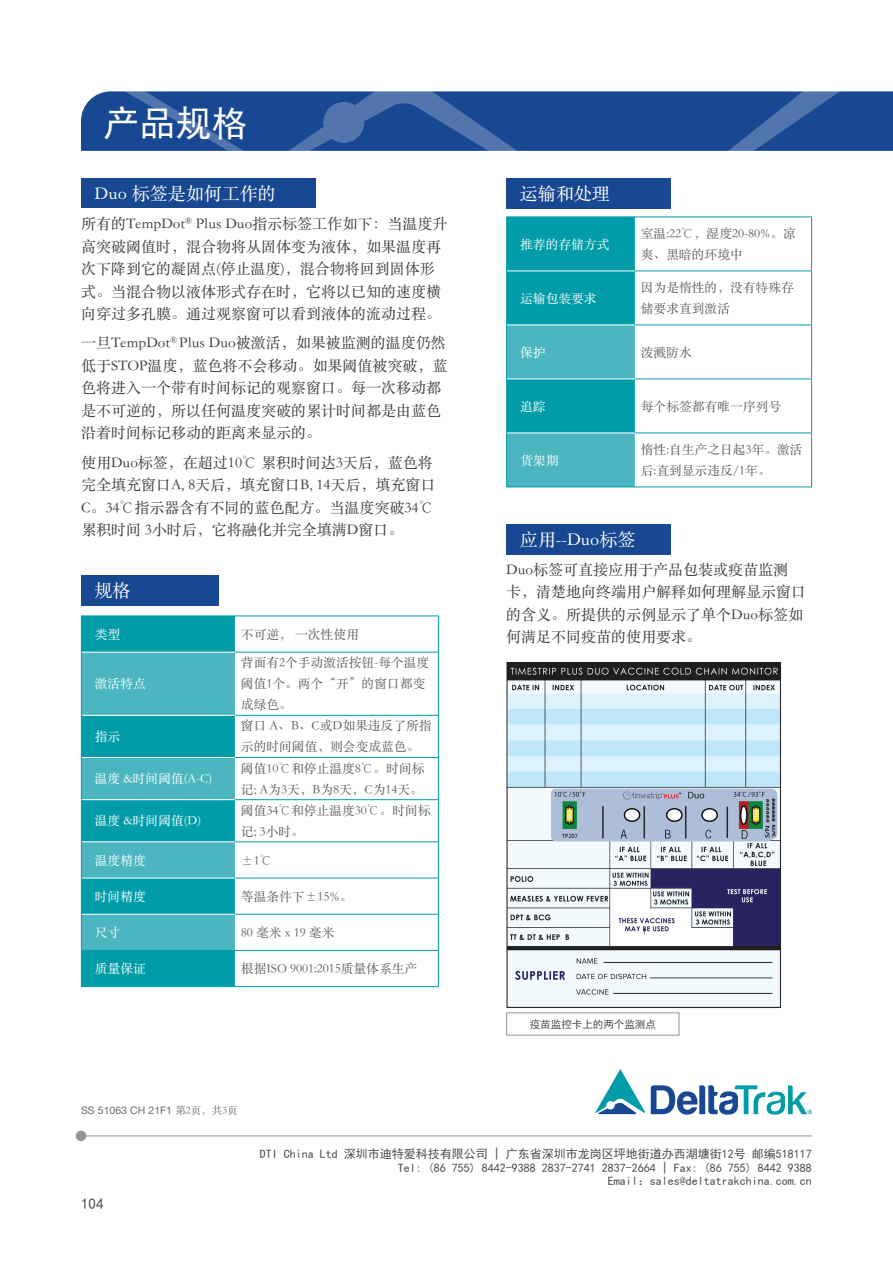
<style>
.page{position:relative;width:893px;height:1263px;background:#fff}
.page>*{position:absolute;margin:0;border:0;box-sizing:border-box;transform-origin:0 0}
.t1{font:36px "Sim Hei";color:#fff}
.t2{font:18px "ST Songti SC Regular";color:#fff}
.t3{font:15px/22.5px "ST Songti SC Regular";color:#3e3e3f}
.t4{font:15px "Sim Hei";color:#4b4c4d}
.t5{font:12.75px/21px "ST Songti SC Regular";color:#606063}
.t6{font:12.75px "ST Songti SC Regular";color:#fff}
.t7{font:12px/13.5px "Sim Hei";color:#4b4c4d;text-align:right}
.t8{font:10.5px "Helvetica Neue LT Std";color:#69696c}
.t9{font:10.5px "Sim Hei";color:#4b4c4d}
.s1{font-family:"ST Songti SC Regular"}
</style>
<div class="page">
<svg style="left:81px;top:91px;width:812px;height:60px;background:#235197"></svg>
<hr style="left:81px;top:1135px;width:731px;height:1px;background:#939598">
<div style="left:76px;top:1131px;width:10px;height:10px;background:#939598;border-radius:50%"></div>
<svg style="left:595px;top:1069px;width:217px;height:45px"></svg>
<div style="left:81px;top:179px;width:234px;height:29px;background:#184892"></div>
<div style="left:81px;top:576px;width:138px;height:30px;background:#184892"></div>
<div style="left:506px;top:524px;width:164px;height:30px;background:#184892"></div>
<div style="left:82px;top:616px;width:153px;height:370px;background:#009ca7"></div>
<svg style="left:82px;top:653px;width:153px;height:297px;background:#2dabb6"></svg>
<hr style="left:82px;top:652px;width:153px;height:1px;background:#fff">
<hr style="left:82px;top:715px;width:153px;height:1px;background:#fff">
<hr style="left:82px;top:757px;width:153px;height:1px;background:#fff">
<hr style="left:82px;top:799px;width:153px;height:1px;background:#fff">
<hr style="left:82px;top:841px;width:153px;height:1px;background:#fff">
<hr style="left:82px;top:878px;width:153px;height:1px;background:#fff">
<hr style="left:82px;top:914px;width:153px;height:1px;background:#fff">
<hr style="left:235px;top:615px;width:204px;height:1px;background:#009ca7">
<hr style="left:438px;top:616px;width:1px;height:36px;background:#009ca7">
<hr style="left:235px;top:652px;width:204px;height:1px;background:#009ca7">
<hr style="left:438px;top:652px;width:1px;height:63px;background:#009ca7">
<hr style="left:235px;top:715px;width:204px;height:1px;background:#009ca7">
<hr style="left:438px;top:716px;width:1px;height:41px;background:#009ca7">
<hr style="left:235px;top:757px;width:204px;height:1px;background:#009ca7">
<hr style="left:438px;top:758px;width:1px;height:41px;background:#009ca7">
<hr style="left:235px;top:799px;width:204px;height:1px;background:#009ca7">
<hr style="left:438px;top:800px;width:1px;height:41px;background:#009ca7">
<hr style="left:235px;top:841px;width:204px;height:1px;background:#009ca7">
<hr style="left:438px;top:842px;width:1px;height:36px;background:#009ca7">
<hr style="left:235px;top:878px;width:204px;height:1px;background:#009ca7">
<hr style="left:438px;top:878px;width:1px;height:36px;background:#009ca7">
<hr style="left:235px;top:914px;width:204px;height:1px;background:#009ca7">
<hr style="left:438px;top:915px;width:1px;height:35px;background:#009ca7">
<hr style="left:235px;top:950px;width:204px;height:1px;background:#009ca7">
<hr style="left:438px;top:951px;width:1px;height:35px;background:#009ca7">
<hr style="left:235px;top:986px;width:204px;height:1px;background:#009ca7">
<hr style="left:81px;top:615px;width:154px;height:1px;background:#009ca7">
<hr style="left:81px;top:616px;width:1px;height:36px;background:#009ca7">
<hr style="left:81px;top:652px;width:1px;height:63px;background:#009ca7">
<hr style="left:81px;top:715px;width:1px;height:42px;background:#009ca7">
<hr style="left:81px;top:757px;width:1px;height:43px;background:#009ca7">
<hr style="left:81px;top:800px;width:1px;height:42px;background:#009ca7">
<hr style="left:81px;top:842px;width:1px;height:36px;background:#009ca7">
<hr style="left:81px;top:878px;width:1px;height:36px;background:#009ca7">
<hr style="left:81px;top:914px;width:1px;height:36px;background:#009ca7">
<hr style="left:81px;top:950px;width:154px;height:1px;background:#009ca7">
<hr style="left:81px;top:951px;width:1px;height:35px;background:#009ca7">
<hr style="left:81px;top:986px;width:154px;height:1px;background:#009ca7">
<div style="left:506px;top:1012px;width:173px;height:23px;border:1px solid #939598"></div>
<img style="left:506px;top:662px;width:276px;height:346px">
<div style="left:506px;top:179px;width:164px;height:30px;background:#184892"></div>
<svg style="left:507px;top:218px;width:128px;height:269px;background:#1fa7b1"></svg>
<hr style="left:507px;top:271px;width:128px;height:1px;background:#fff">
<hr style="left:507px;top:325px;width:128px;height:1px;background:#fff">
<hr style="left:507px;top:379px;width:128px;height:1px;background:#fff">
<hr style="left:507px;top:433px;width:128px;height:1px;background:#fff">
<hr style="left:635px;top:217px;width:177px;height:1px;background:#009ca7">
<hr style="left:811px;top:217px;width:1px;height:54px;background:#009ca7">
<hr style="left:635px;top:271px;width:177px;height:1px;background:#009ca7">
<hr style="left:811px;top:271px;width:1px;height:54px;background:#009ca7">
<hr style="left:635px;top:325px;width:177px;height:1px;background:#009ca7">
<hr style="left:811px;top:325px;width:1px;height:54px;background:#009ca7">
<hr style="left:635px;top:379px;width:177px;height:1px;background:#009ca7">
<hr style="left:811px;top:379px;width:1px;height:54px;background:#009ca7">
<hr style="left:635px;top:433px;width:177px;height:1px;background:#009ca7">
<hr style="left:811px;top:433px;width:1px;height:54px;background:#009ca7">
<hr style="left:635px;top:487px;width:177px;height:1px;background:#009ca7">
<hr style="left:506px;top:217px;width:129px;height:1px;background:#009ca7">
<hr style="left:506px;top:217px;width:1px;height:54px;background:#009ca7">
<hr style="left:506px;top:271px;width:1px;height:54px;background:#009ca7">
<hr style="left:506px;top:325px;width:1px;height:54px;background:#009ca7">
<hr style="left:506px;top:379px;width:1px;height:54px;background:#009ca7">
<hr style="left:506px;top:433px;width:1px;height:54px;background:#009ca7">
<hr style="left:506px;top:487px;width:129px;height:1px;background:#009ca7">
<h1 class="t1" style="left:104px;top:105px;width:145px">产品规格</h1>
<p class="t2" style="left:94px;top:181px;width:183px">Duo 标签是如何工作的</p>
<p class="t3" style="left:81px;top:212px;width:368px">所有的TempDot<sup>®</sup> Plus Duo指示标签工作如下：当温度升高突破阈值时，混合物将从固体变为液体，如果温度再次下降到它的凝固点(停止温度)，混合物将回到固体形式。当混合物以液体形式存在时，它将以已知的速度横向穿过多孔膜。通过观察窗可以看到液体的流动过程。</p>
<p class="t3" style="left:81px;top:331px;width:368px">一旦TempDot<sup>®</sup> Plus Duo被激活，如果被监测的温度仍然低于STOP温度，蓝色将不会移动。如果阈值被突破，蓝色将进入一个带有时间标记的观察窗口。每一次移动都是不可逆的，所以任何温度突破的累计时间都是由蓝色沿着时间标记移动的距离来显示的。</p>
<p class="t3" style="left:81px;top:450px;width:356px">使用Duo标签，在超过10℃ 累积时间达3天后，蓝色将完全填充窗口A, 8天后，填充窗口B, 14天后，填充窗口<br>C。34℃指示器含有不同的蓝色配方。当温度突破34℃累积时间 3小时后，它将融化并完全填满D窗口。</p>
<p class="t2" style="left:94px;top:579px;width:37px">规格</p>
<p class="t6" style="left:95px;top:625px;width:27px">类型</p>
<p class="t5" style="left:241px;top:623px;width:119px">不可逆， 一次性使用</p>
<p class="t6" style="left:95px;top:675px;width:52px">激活特点</p>
<p class="t5" style="left:241px;top:652px;width:190px">背面有2个手动激活按钮-每个温度阈值1个。两个“开”的窗口都变成绿色。</p>
<p class="t6" style="left:95px;top:728px;width:27px">指示</p>
<p class="t5" style="left:241px;top:715px;width:192px">窗口 A、B、C或D如果违反了所指示的时间阈值，则会变成蓝色。</p>
<p class="t6" style="left:95px;top:770px;width:119px">温度 &amp;时间阈值(A-C)</p>
<p class="t5" style="left:241px;top:757px;width:185px">阈值10℃和停止温度8℃。时间标记; A为3天，B为8天，C为14天。</p>
<p class="t6" style="left:95px;top:812px;width:108px">温度 &amp;时间阈值(D)</p>
<p class="t5" style="left:241px;top:799px;width:191px">阈值34℃和停止温度30℃。时间标记; 3小时。</p>
<p class="t6" style="left:95px;top:851px;width:52px">温度精度</p>
<p class="t5" style="left:241px;top:849px;width:33px">±1℃</p>
<p class="t6" style="left:95px;top:887px;width:52px">时间精度</p>
<p class="t5" style="left:241px;top:885px;width:113px">等温条件下±15%。</p>
<p class="t6" style="left:95px;top:923px;width:27px">尺寸</p>
<p class="t5" style="left:241px;top:921px;width:95px">80 毫米 x 19 毫米</p>
<p class="t6" style="left:95px;top:960px;width:52px">质量保证</p>
<p class="t5" style="left:241px;top:957px;width:178px">根据ISO 9001:2015质量体系生产</p>
<p class="t8" style="left:81px;top:1104px;width:158px">SS 51063 CH 21F1 <span class="s1">第2页，共3页</span></p>
<p class="t2" style="left:520px;top:181px;width:91px">运输和处理</p>
<p class="t6" style="left:520px;top:235px;width:91px">推荐的存储方式</p>
<p class="t5" style="left:641px;top:222px;width:157px">室温:22℃，湿度20-80%。凉爽、黑暗的环境中</p>
<p class="t6" style="left:520px;top:289px;width:78px">运输包装要求</p>
<p class="t5" style="left:641px;top:276px;width:154px">因为是惰性的，没有特殊存储要求直到激活</p>
<p class="t6" style="left:520px;top:343px;width:27px">保护</p>
<p class="t5" style="left:641px;top:341px;width:52px">泼溅防水</p>
<p class="t6" style="left:520px;top:397px;width:27px">追踪</p>
<p class="t5" style="left:641px;top:395px;width:142px">每个标签都有唯一序列号</p>
<p class="t6" style="left:520px;top:451px;width:40px">货架期</p>
<p class="t5" style="left:641px;top:438px;width:163px">惰性:自生产之日起3年。激活后:直到显示违反/1年。</p>
<p class="t2" style="left:520px;top:527px;width:117px">应用--Duo标签</p>
<p class="t3" style="left:506px;top:558px;width:301px">Duo标签可直接应用于产品包装或疫苗监测卡，清楚地向终端用户解释如何理解显示窗口的含义。所提供的示例显示了单个Duo标签如何满足不同疫苗的使用要求。</p>
<p class="t9" style="left:530px;top:1018px;width:127px">疫苗监控卡上的两个监测点</p>
<p class="t4" style="left:81px;top:1196px;width:24px">104</p>
<p class="t7" style="left:260px;top:1147px;width:554px">DTI China Ltd 深圳市迪特爱科技有限公司 | 广东省深圳市龙岗区坪地街道办西湖塘街12号 邮编518117<br>Tel: (86 755) 8442-9388 2837-2741 2837-2664 | Fax: (86 755) 8442 9388<br>Email：sales@deltatrakchina.com.cn</p>
</div>
